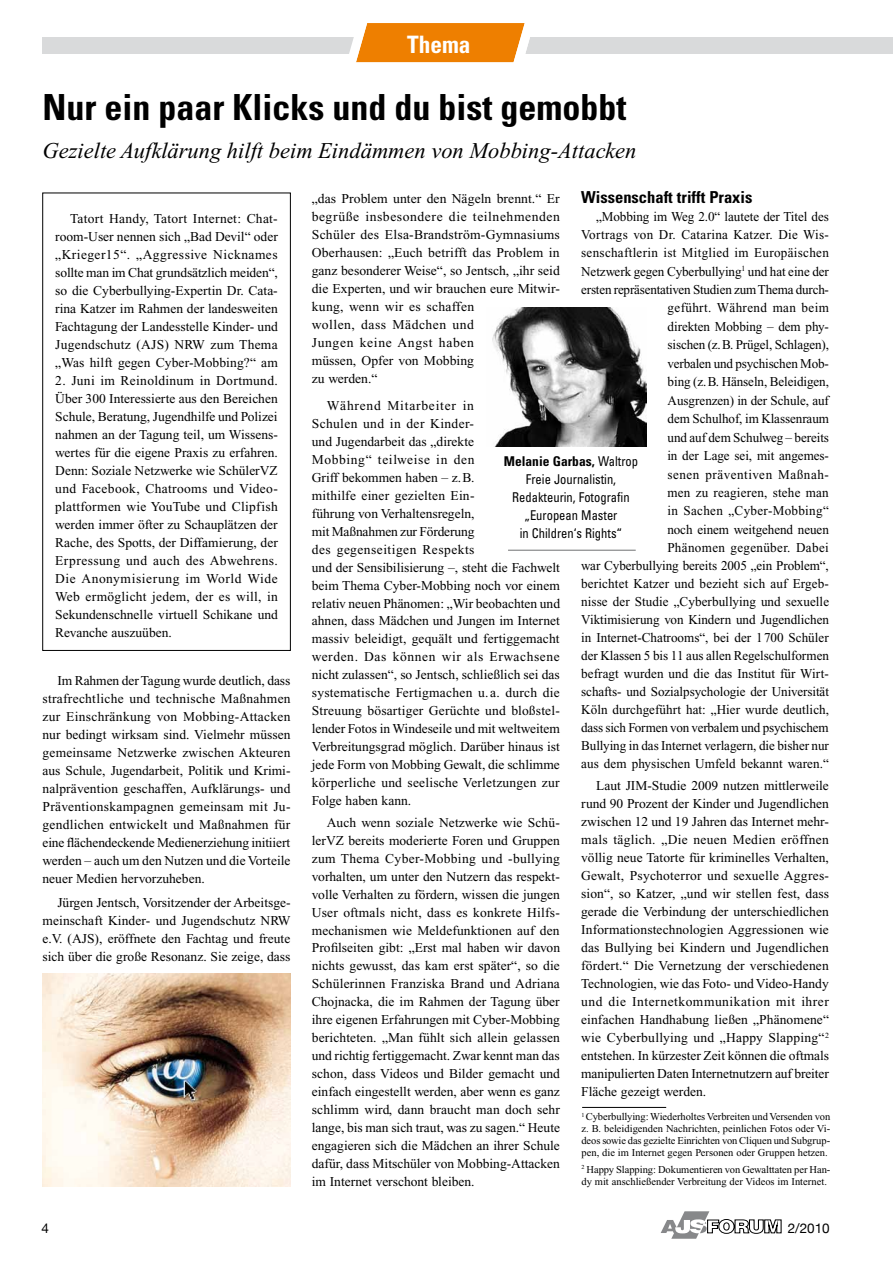
<style>
.page{position:relative;width:893px;height:1263px;background:#fff}
.page>*{position:absolute;margin:0;border:0;box-sizing:border-box;transform-origin:0 0}
.t1{font:700 condensed 36px "Univers";color:#000}
.t2{font:700 condensed 24px "Univers";color:#fff}
.t3{font:italic 22.5px "Times New Roman";color:#000}
.t4{font:700 condensed 16.5px "Univers";color:#000}
.t5{font:13.5px/18px "Times New Roman";color:#000;text-align:justify}
.t6{font:condensed 13.5px/18px "Univers";color:#000;text-align:center;scale:.93 1}
.t7{font:13.5px "Helvetica Neue";color:#000}
.t8{font:10.5px/12px "Times New Roman";color:#000;text-align:justify}
.s1{font-weight:700}
</style>
<div class="page">
<div style="left:520px;top:37px;width:373px;height:17px;background:#d9dadb"></div>
<svg style="left:661px;top:1211px;width:121px;height:28px"></svg>
<div style="left:42px;top:37px;width:313px;height:17px;background:#d9dadb"></div>
<svg style="left:349px;top:23px;width:181px;height:40px;background:#f09126"></svg>
<hr style="left:508px;top:550px;width:128px;height:1px;background:#707172">
<div style="left:43px;top:193px;width:248px;height:458px;border:1px solid #000"></div>
<hr style="left:582px;top:1107px;width:84px;height:1px;background:#000">
<img style="left:492px;top:307px;width:155px;height:139px">
<img style="left:43px;top:973px;width:248px;height:213px">
<h2 class="t2" style="left:407px;top:29px;width:65px">Thema</h2>
<h1 class="t1" style="left:43px;top:85px;width:585px">Nur ein paar Klicks und du bist gemobbt</h1>
<h3 class="t3" style="left:43px;top:139px;width:595px">Gezielte Aufklärung hilft beim Eindämmen von Mobbing-Attacken</h3>
<p class="t5" style="left:312px;top:190px;width:250px;text-align:left">„das Problem unter den Nägeln brennt.“ Er begrüße insbesondere die teilnehmenden Schüler des Elsa-Brandström-Gymnasiums Oberhausen: „Euch betrifft das Problem in ganz besonderer Weise“, so Jentsch, „ihr seid die Experten, und wir brauchen eure Mitwir&shy;kung, wenn wir es schaffen<br>wollen, dass Mädchen und<br>Jungen keine Angst haben<br>müssen, Opfer von Mobbing<br>zu werden.“</p>
<p class="t5" style="left:312px;top:396px;width:250px;text-align:left;text-indent:15px">Während Mitarbeiter in<br>Schulen und in der Kinder-<br>und Jugendarbeit das „direkte<br>Mobbing“ teilweise in den<br>Griff bekommen haben – z.B.<br>mithilfe einer gezielten Ein-<br>führung von Verhaltensregeln,<br>mit Maßnahmen zur Förderung<br>des gegenseitigen Respekts<br>und der Sensibilisierung –, steht die Fachwelt beim Thema Cyber-Mobbing noch vor einem relativ neuen Phänomen: „Wir beobachten und ahnen, dass Mädchen und Jungen im Internet massiv beleidigt, gequält und fertiggemacht werden. Das können wir als Erwachsene nicht zulassen“, so Jentsch, schließlich sei das systematische Fertigmachen u.a. durch die Streuung bösartiger Gerüchte und bloßstel&shy;lender Fotos in Windeseile und mit weltweitem Verbreitungsgrad möglich. Darüber hinaus ist jede Form von Mobbing Gewalt, die schlimme körperliche und seelische Verletzungen zur Folge haben kann.</p>
<p class="t5" style="left:312px;top:813px;width:250px;text-indent:15px">Auch wenn soziale Netzwerke wie Schü&shy;lerVZ bereits moderierte Foren und Gruppen zum Thema Cyber-Mobbing und -bullying vorhalten, um unter den Nutzern das respekt&shy;volle Verhalten zu fördern, wissen die jungen User oftmals nicht, dass es konkrete Hilfs&shy;mechanismen wie Meldefunktionen auf den Profilseiten gibt: „Erst mal haben wir davon nichts gewusst, das kam erst später“, so die Schülerinnen Franziska Brand und Adriana Chojnacka, die im Rahmen der Tagung über ihre eigenen Erfahrungen mit Cyber-Mobbing berichteten. „Man fühlt sich allein gelassen und richtig fertiggemacht. Zwar kennt man das schon, dass Videos und Bilder gemacht und einfach eingestellt werden, aber wenn es ganz schlimm wird, dann braucht man doch sehr lange, bis man sich traut, was zu sagen.“ Heute engagieren sich die Mädchen an ihrer Schule dafür, dass Mitschüler von Mobbing-Attacken im Internet verschont bleiben.</p>
<p class="t4" style="left:581px;top:187px;width:173px">Wissenschaft trifft Praxis</p>
<p class="t5" style="left:581px;top:207px;width:249px;text-align:right">„Mobbing im Weg 2.0“ lautete der Titel des Vortrags von Dr. Catarina Katzer. Die Wis&shy;senschaftlerin ist Mitglied im Europäischen Netzwerk gegen Cyberbullying<sup>1</sup> und hat eine der ersten repräsentativen Studien zum Thema durch&shy;geführt. Während man beim<br>direkten Mobbing – dem phy-<br>sischen (z.B. Prügel, Schlagen),<br>verbalen und psychischen Mob-<br>bing (z.B. Hänseln, Beleidigen,<br>Ausgrenzen) in der Schule, auf<br>dem Schulhof, im Klassenraum<br>und auf dem Schulweg – bereits<br>in der Lage sei, mit angemes-<br>senen präventiven Maßnah-<br>men zu reagieren, stehe man<br>in Sachen „Cyber-Mobbing“<br>noch einem weitgehend neuen<br>Phänomen gegenüber. Dabei<br>war Cyberbullying bereits 2005 „ein Problem“, berichtet Katzer und bezieht sich auf Ergeb&shy;nisse der Studie „Cyberbullying und sexuelle Viktimisierung von Kindern und Jugendlichen in Internet-Chatrooms“, bei der 1700 Schüler der Klassen 5 bis 11 aus allen Regelschulformen befragt wurden und die das Institut für Wirt&shy;schafts- und Sozialpsychologie der Universität Köln durchgeführt hat: „Hier wurde deutlich, dass sich Formen von verbalem und psychischem Bullying in das Internet verlagern, die bisher nur aus dem physischen Umfeld bekannt waren.“</p>
<p class="t5" style="left:581px;top:777px;width:249px;text-indent:15px">Laut JIM-Studie 2009 nutzen mittlerweile rund 90 Prozent der Kinder und Jugendlichen zwischen 12 und 19 Jahren das Internet mehr&shy;mals täglich. „Die neuen Medien eröffnen völlig neue Tatorte für kriminelles Verhalten, Gewalt, Psychoterror und sexuelle Aggres&shy;sion“, so Katzer, „und wir stellen fest, dass gerade die Verbindung der unterschiedlichen Informationstechnologien Aggressionen wie das Bullying bei Kindern und Jugendlichen fördert.“ Die Vernetzung der verschiedenen Technologien, wie das Foto- und Video-Handy und die Internetkommunikation mit ihrer einfachen Handhabung ließen „Phänomene“ wie Cyberbullying und „Happy Slapping“<sup>2 </sup>entstehen. In kürzester Zeit können die oftmals manipulierten Daten Internetnutzern auf breiter Fläche gezeigt werden.</p>
<p class="t5" style="left:55px;top:210px;width:224px;text-indent:15px">Tatort Handy, Tatort Internet: Chat&shy;room-User nennen sich „Bad Devil“ oder „Krieger15“. „Aggressive Nicknames sollte man im Chat grundsätzlich meiden“, so die Cyberbullying-Expertin Dr. Cata&shy;rina Katzer im Rahmen der landesweiten Fachtagung der Landesstelle Kinder- und Jugendschutz (AJS) NRW zum Thema „Was hilft gegen Cyber-Mobbing?“ am</p>
<p class="t5" style="left:55px;top:372px;width:224px">2. Juni im Reinoldinum in Dortmund.<br>Über 300 Interessierte aus den Bereichen Schule, Beratung, Jugendhilfe und Polizei nahmen an der Tagung teil, um Wissens&shy;wertes für die eigene Praxis zu erfahren.<br>Denn: Soziale Netzwerke wie SchülerVZ und Facebook, Chatrooms und Video&shy;plattformen wie YouTube und Clipfish werden immer öfter zu Schauplätzen der Rache, des Spotts, der Diffamierung, der Erpressung und auch des Abwehrens.<br>Die Anonymisierung im World Wide Web ermöglicht jedem, der es will, in Sekundenschnelle virtuell Schikane und Revanche auszuüben.</p>
<p class="t5" style="left:43px;top:671px;width:250px;text-indent:15px">Im Rahmen der Tagung wurde deutlich, dass strafrechtliche und technische Maßnahmen zur Einschränkung von Mobbing-Attacken nur bedingt wirksam sind. Vielmehr müssen gemeinsame Netzwerke zwischen Akteuren aus Schule, Jugendarbeit, Politik und Krimi&shy;nalprävention geschaffen, Aufklärungs- und Präventionskampagnen gemeinsam mit Ju&shy;gendlichen entwickelt und Maßnahmen für eine flächendeckende Medienerziehung initiiert werden – auch um den Nutzen und die Vorteile neuer Medien hervorzuheben.</p>
<p class="t5" style="left:43px;top:894px;width:250px;text-indent:15px">Jürgen Jentsch, Vorsitzender der Arbeitsge&shy;meinschaft Kinder- und Jugendschutz NRW e.V. (AJS), eröffnete den Fachtag und freute sich über die große Resonanz. Sie zeige, dass</p>
<p class="t6" style="left:504px;top:452px;width:146px"><span class="s1">Melanie Garbas,</span> Waltrop<br>Freie Journalistin,<br>Redakteurin, Fotografin „European Master<br>in Children‘s Rights“</p>
<p class="t8" style="left:581px;top:1111px;width:250px"><sup>1</sup> Cyberbullying: Wiederholtes Verbreiten und Versenden von z. B. beleidigenden Nachrichten, peinlichen Fotos oder Vi&shy;deos sowie das gezielte Einrichten von Cliquen und Subgrup&shy;pen, die im Internet gegen Personen oder Gruppen hetzen.</p>
<p class="t8" style="left:581px;top:1163px;width:250px"><sup>2</sup> Happy Slapping: Dokumentieren von Gewalttaten per Han&shy;dy mit anschließender Verbreitung der Videos im Internet.</p>
<p class="t7" style="left:41px;top:1220px;width:9px">4</p>
<p class="t7" style="left:788px;top:1220px;width:44px">2/2010</p>
</div>
